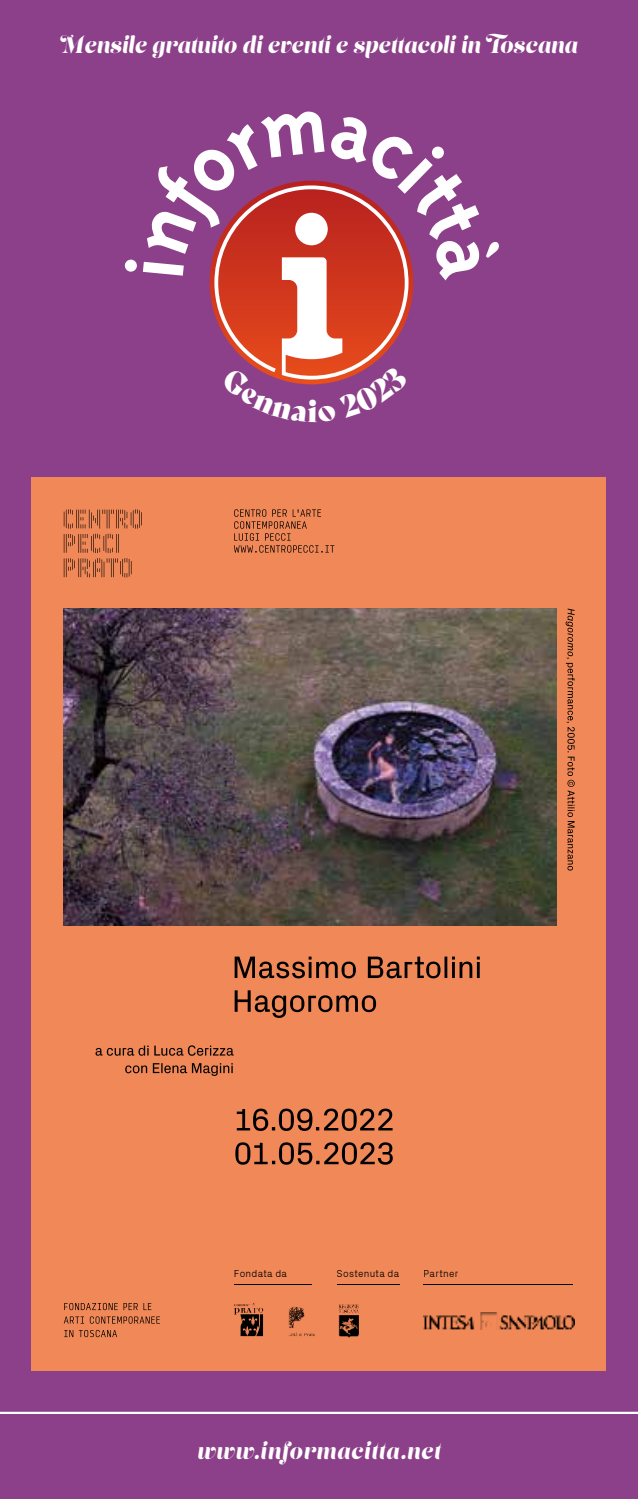
<style>
.page{position:relative;width:638px;height:1499px;background:#8c4089}
.page>*{position:absolute;margin:0;border:0;box-sizing:border-box;transform-origin:0 0}
.t1{font:22.5px "Lust Script";letter-spacing:.02em;color:#fff;scale:.95 1}
.t2{font:22.5px "Lust Script";letter-spacing:.055em;color:#fff;scale:.95 1}
.t3{font:300 10.12px "Px Grotesk";letter-spacing:.025em;color:#000}
</style>
<div class="page">
<svg style="left:0;top:1412px;width:638px;height:2px"></svg>
<div style="left:32px;top:477px;width:574px;height:893px;background:#f18858"></div>
<svg style="left:64px;top:509px;width:78px;height:68px"></svg>
<svg style="left:234px;top:509px;width:100px;height:44px"></svg>
<svg style="left:125px;top:1063px;width:108px;height:13px"></svg>
<svg style="left:95px;top:1045px;width:139px;height:11px"></svg>
<svg style="left:64px;top:1303px;width:87px;height:7px"></svg>
<svg style="left:64px;top:1316px;width:20px;height:7px"></svg>
<svg style="left:90px;top:1316px;width:70px;height:8px"></svg>
<svg style="left:64px;top:1330px;width:9px;height:7px"></svg>
<svg style="left:79px;top:1330px;width:38px;height:7px"></svg>
<svg style="left:235px;top:990px;width:141px;height:28px"></svg>
<svg style="left:235px;top:956px;width:245px;height:22px"></svg>
<svg style="left:235px;top:1142px;width:158px;height:23px"></svg>
<svg style="left:237px;top:1108px;width:155px;height:23px"></svg>
<svg style="left:565px;top:608px;width:9px;height:262px"></svg>
<svg style="left:234px;top:1304px;width:29px;height:32px"></svg>
<hr style="left:234px;top:1284px;width:78px;height:1px;background:#000">
<hr style="left:337px;top:1284px;width:62px;height:1px;background:#000">
<hr style="left:423px;top:1284px;width:149px;height:1px;background:#000">
<img style="left:424px;top:1313px;width:150px;height:17px">
<img style="left:64px;top:608px;width:492px;height:317px">
<img style="left:248px;top:1303px;width:111px;height:5px">
<svg style="left:209px;top:180px;width:205px;height:205px"></svg>
<p class="t1" style="left:61px;top:30px;width:545px">Mensile gratuito di eventi e spettacoli in Toscana</p>
<p class="t3" style="left:234px;top:1267px;width:55px">Fondata da</p>
<p class="t3" style="left:337px;top:1267px;width:64px">Sostenuta da</p>
<p class="t3" style="left:423px;top:1267px;width:37px">Partner</p>
<p class="t2" style="left:197px;top:1436px;width:257px">www.informacitta.net</p>
</div>
